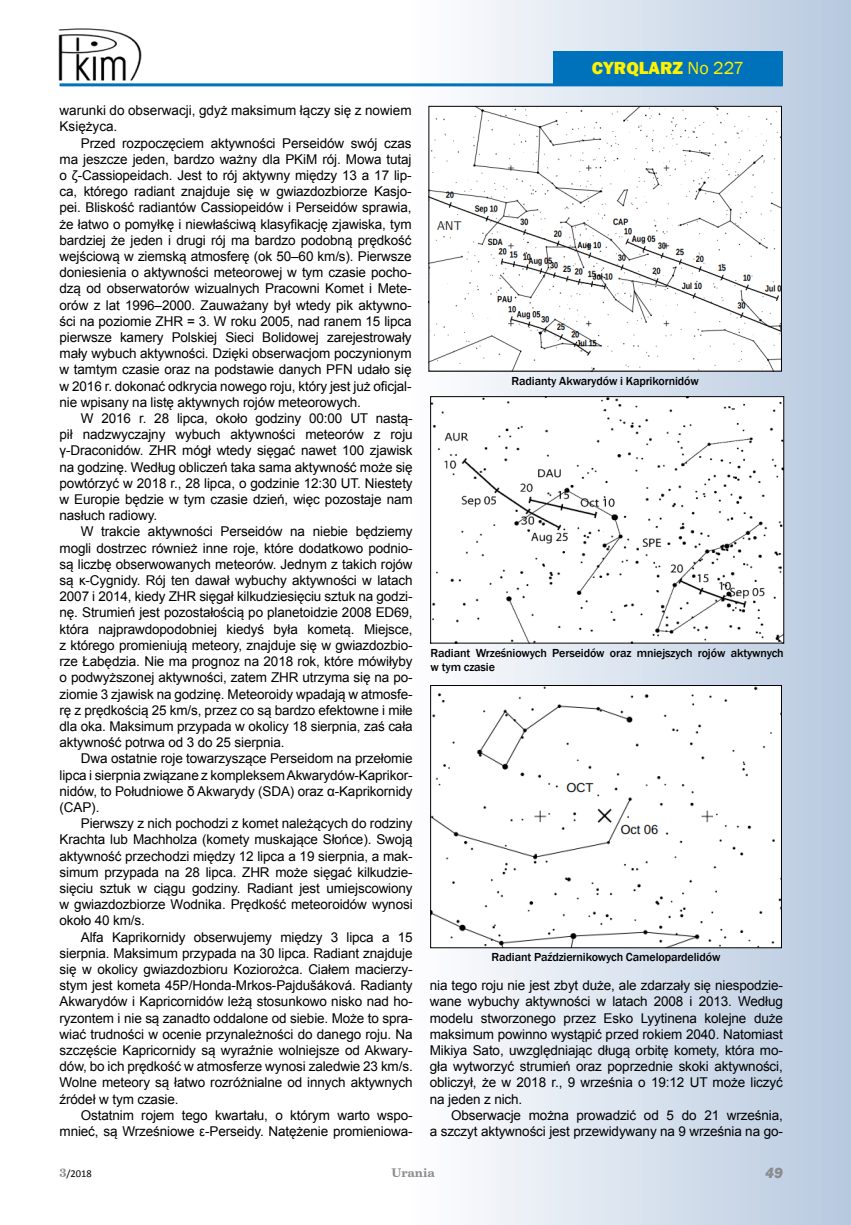
<style>
.page{position:relative;width:851px;height:1225px;background:#fff}
.page>*{position:absolute;margin:0;border:0;box-sizing:border-box;transform-origin:0 0}
.t1{font:800 18px "Franklin Gothic";color:#fff200}
.t2{font:italic 800 15px "Franklin Gothic";color:#8a8c8e}
.t3{font:13.5px/16.2px "Arial";letter-spacing:-.01em;color:#000;text-align:justify}
.t4{font:500 12px/14.4px "Franklin Gothic";letter-spacing:-.01em;color:#000}
.t5{font:700 12px "Century Schoolbook BT";color:#8a8c8e}
.t6{font:10.5px "Calibri";color:#000}
.s1{font-weight:400}
.s2{font-family:"Century Schoolbook BT";font-weight:700;font-size:12px;color:#8a8c8e}
</style>
<div class="page">
<img style="left:404px;top:0;width:446px;height:1225px">
<hr style="left:60px;top:83px;width:722px;height:3px;background:#0072bc">
<div style="left:553px;top:51px;width:229px;height:34px;background:#0072bc"></div>
<img style="left:58px;top:28px;width:84px;height:53px">
<img style="left:430px;top:108px;width:349px;height:261px">
<img style="left:432px;top:398px;width:349px;height:243px">
<div style="left:430px;top:396px;width:353px;height:247px;border:1px solid #000"></div>
<img style="left:432px;top:687px;width:347px;height:259px">
<div style="left:430px;top:685px;width:351px;height:263px;border:1px solid #000"></div>
<p class="t3" style="left:60px;top:102px;width:353px">warunki do obserwacji, gdyż maksimum łączy się z nowiem<br>Księżyca.</p>
<p class="t3" style="left:60px;top:135px;width:353px;text-indent:21px">Przed rozpoczęciem aktywności Perseidów swój czas ma jeszcze jeden, bardzo ważny dla PKiM rój. Mowa tutaj o ζ-Cassiopeidach. Jest to rój aktywny między 13 a 17 lip&shy;ca, którego radiant znajduje się w gwiazdozbiorze Kasjo&shy;pei. Bliskość radiantów Cassiopeidów i Perseidów sprawia, że łatwo o pomyłkę i niewłaściwą klasyfikację zjawiska, tym bardziej że jeden i drugi rój ma bardzo podobną prędkość wejściową w ziemską atmosferę (ok 50–60 km/s). Pierwsze doniesienia o aktywności meteorowej w tym czasie pocho&shy;dzą od obserwatorów wizualnych Pracowni Komet i Mete&shy;orów z lat 1996–2000. Zauważany był wtedy pik aktywno&shy;ści na poziomie ZHR = 3. W roku 2005, nad ranem 15 lipca pierwsze kamery Polskiej Sieci Bolidowej zarejestrowały mały wybuch aktywności. Dzięki obserwacjom poczynionym w tamtym czasie oraz na podstawie danych PFN udało się w 2016 r. dokonać odkrycia nowego roju, który jest już oficjal&shy;nie wpisany na listę aktywnych rojów meteorowych.</p>
<p class="t3" style="left:60px;top:410px;width:354px;text-indent:21px">W 2016 r. 28 lipca, około godziny 00:00 UT nastą&shy;pił nadzwyczajny wybuch aktywności meteorów z roju γ-Draconidów. ZHR mógł wtedy sięgać nawet 100 zjawisk na godzinę. Według obliczeń taka sama aktywność może się powtórzyć w 2018 r., 28 lipca, o godzinie 12:30 UT. Niestety w Europie będzie w tym czasie dzień, więc pozostaje nam nasłuch radiowy.</p>
<p class="t3" style="left:60px;top:524px;width:354px;text-indent:21px">W trakcie aktywności Perseidów na niebie będziemy mogli dostrzec również inne roje, które dodatkowo podnio&shy;są liczbę obserwowanych meteorów. Jednym z takich rojów są κ-Cygnidy. Rój ten dawał wybuchy aktywności w latach 2007 i 2014, kiedy ZHR sięgał kilkudziesięciu sztuk na godzi&shy;nę. Strumień jest pozostałością po planetoidzie 2008 ED69, która najprawdopodobniej kiedyś była kometą. Miejsce, z którego promieniują meteory, znajduje się w gwiazdozbio&shy;rze Łabędzia. Nie ma prognoz na 2018 rok, które mówiłyby o podwyższonej aktywności, zatem ZHR utrzyma się na po&shy;ziomie 3 zjawisk na godzinę. Meteoroidy wpadają w atmosfe&shy;rę z prędkością 25 km/s, przez co są bardzo efektowne i miłe dla oka. Maksimum przypada w okolicy 18 sierpnia, zaś cała aktywność potrwa od 3 do 25 sierpnia.</p>
<p class="t3" style="left:60px;top:750px;width:354px;text-indent:21px">Dwa ostatnie roje towarzyszące Perseidom na przełomie lipca i sierpnia związane z kompleksem Akwarydów-Kaprikor&shy;nidów, to Południowe δ Akwarydy (SDA) oraz α-Kaprikornidy (CAP).</p>
<p class="t3" style="left:60px;top:815px;width:354px;text-indent:21px">Pierwszy z nich pochodzi z komet należących do rodziny Krachta lub Machholza (komety muskające Słońce). Swoją aktywność przechodzi między 12 lipca a 19 sierpnia, a mak&shy;simum przypada na 28 lipca. ZHR może sięgać kilkudzie&shy;sięciu sztuk w ciągu godziny. Radiant jest umiejscowiony w gwiazdozbiorze Wodnika. Prędkość meteoroidów wynosi około 40 km/s.</p>
<p class="t3" style="left:60px;top:929px;width:354px;text-indent:21px">Alfa Kaprikornidy obserwujemy między 3 lipca a 15 sierpnia. Maksimum przypada na 30 lipca. Radiant znajduje się w okolicy gwiazdozbioru Koziorożca. Ciałem macierzy&shy;stym jest kometa 45P/Honda-Mrkos-Pajdušáková. Radianty Akwarydów i Kapricornidów leżą stosunkowo nisko nad ho&shy;ryzontem i nie są zanadto oddalone od siebie. Może to spra&shy;wiać trudności w ocenie przynależności do danego roju. Na szczęście Kapricornidy są wyraźnie wolniejsze od Akwary&shy;dów, bo ich prędkość w atmosferze wynosi zaledwie 23 km/s.<br>Wolne meteory są łatwo rozróżnialne od innych aktywnych źródeł w tym czasie.</p>
<p class="t3" style="left:60px;top:1107px;width:354px;text-align:right">Ostatnim rojem tego kwartału, o którym warto wspo&shy;mnieć, są Wrześniowe ε-Perseidy. Natężenie promieniowa-</p>
<h1 class="t1" style="left:592px;top:57px;width:154px">CYRQLARZ <span class="s1">No 227</span></h1>
<p class="t4" style="left:511px;top:374px;width:189px">Radianty Akwarydów i Kaprikornidów</p>
<p class="t4" style="left:430px;top:646px;width:354px">Radiant Wrześniowych Perseidów oraz mniejszych rojów aktywnych w tym czasie</p>
<p class="t4" style="left:491px;top:949px;width:230px">Radiant Październikowych Camelopardelidów</p>
<p class="t3" style="left:429px;top:977px;width:354px">nia tego roju nie jest zbyt duże, ale zdarzały się niespodzie&shy;wane wybuchy aktywności w latach 2008 i 2013. Według modelu stworzonego przez Esko Lyytinena kolejne duże maksimum powinno wystąpić przed rokiem 2040. Natomiast Mikiya Sato, uwzględniając długą orbitę komety, która mo&shy;gła wytworzyć strumień oraz poprzednie skoki aktywności, obliczył, że w 2018 r., 9 września o 19:12 UT może liczyć na jeden z nich.</p>
<p class="t3" style="left:429px;top:1107px;width:354px;text-align:right">Obserwacje można prowadzić od 5 do 21 września,<br>a szczyt aktywności jest przewidywany na 9 września na go-</p>
<p class="t6" style="left:60px;top:1166px;width:34px"><span class="s2">3</span>/2018</p>
<p class="t5" style="left:391px;top:1164px;width:45px">Urania</p>
<p class="t2" style="left:765px;top:1163px;width:19px">49</p>
</div>
